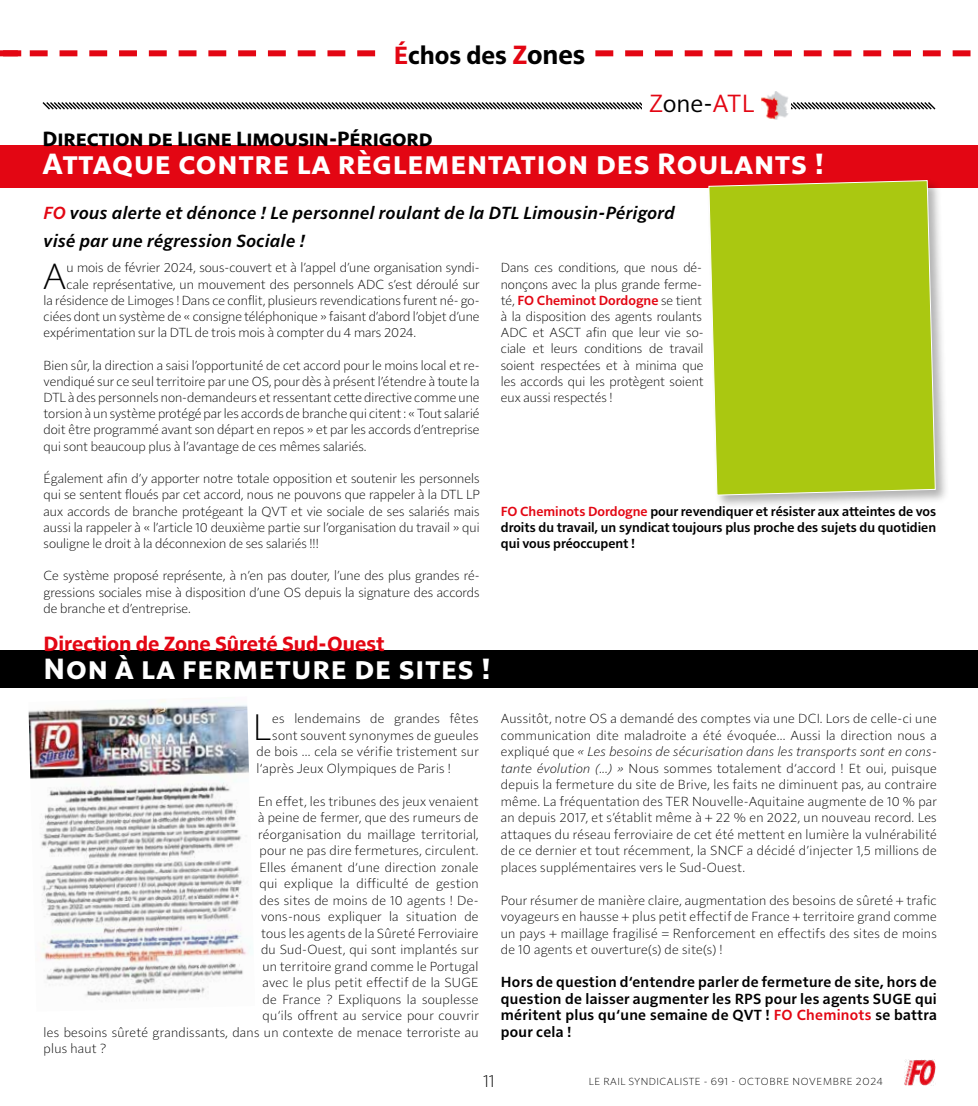
<style>
.page{position:relative;width:978px;height:1106px;background:#fff}
.page>*{position:absolute;margin:0;border:0;box-sizing:border-box;transform-origin:0 0}
.t1{font:300 37.8px "Solitaire MVB Pro";color:#000}
.t2{font:300 37.35px "Solitaire MVB Pro";color:#000}
.t3{font:700 30px "Solitaire MVB Pro";letter-spacing:.03em;color:#fff}
.t4{font:700 25.5px "Solitaire MVB Pro";color:#000}
.t5{font:25.5px "Solitaire MVB Pro";color:#e30613}
.t6{font:700 21px "Solitaire MVB Pro";letter-spacing:-.005em;color:#000}
.t7{font:700 21px "Solitaire MVB Pro";color:#e30613}
.t8{font:italic 600 18px/28.5px "Solitaire MVB Pro";letter-spacing:.02em;color:#000}
.t9{font:300 18px "Solitaire MVB Pro";color:#000}
.t10{font:600 15px/16.5px "Solitaire MVB Pro";letter-spacing:.02em;color:#000;text-align:justify}
.t11{font:300 13.5px/16.2px "Solitaire MVB Pro";letter-spacing:.015em;color:#000;text-align:justify}
.t12{font:600 13.5px/16.2px "Solitaire MVB Pro";color:#000;text-align:justify}
.t13{font:300 10.5px "Solitaire MVB Pro";letter-spacing:.05em;color:#000}
.s1{color:#e30613}
.s2{font-size:27px;color:#e30613}
.s3{font-size:27px}
.s4{color:#000}
.s5{font-weight:600;color:#e30613}
.s6{font-style:italic}
</style>
<div class="page">
<img style="left:904px;top:1059px;width:32px;height:26px">
<svg style="left:0;top:50px;width:971px;height:6px"></svg>
<div style="left:0;top:650px;width:978px;height:37px;background:#000"></div>
<div style="left:0;top:145px;width:978px;height:43px;background:#e30613"></div>
<svg style="left:42px;top:102px;width:894px;height:8px"></svg>
<div style="left:642px;top:92px;width:119px;height:27px;background:#fff"></div>
<img style="left:760px;top:91px;width:30px;height:29px">
<div style="left:706px;top:178px;width:243px;height:331px;background:#000;opacity:.3"></div>
<svg style="left:709px;top:180px;width:227px;height:315px;background:#adc71c"></svg>
<img style="left:28px;top:699px;width:223px;height:302px">
<h3 class="t4" style="left:394px;top:38px;width:193px"><span class="s1">É</span>chos des <span class="s2">Z</span><span class="s3">ones</span></h3>
<h3 class="t6" style="left:43px;top:125px;width:392px">Direction de Ligne Limousin-Périgord</h3>
<h3 class="t5" style="left:649px;top:85px;width:107px">Z<span class="s4">one-</span>ATL</h3>
<h3 class="t3" style="left:43px;top:143px;width:783px">Attaque contre la règlementation des Roulants !</h3>
<h3 class="t8" style="left:44px;top:197px;width:633px"><span class="s1">FO</span> vous alerte et dénonce ! Le personnel roulant de la DTL Limousin-Périgord visé par une régression Sociale !</h3>
<h2 class="t2" style="left:43px;top:249px;width:25px">A</h2>
<p class="t11" style="left:66px;top:259px;width:415px">u mois de février 2024, sous-couvert et à l’appel d’une organisation syndi-</p>
<p class="t11" style="left:66px;top:275px;width:415px">cale représentative, un mouvement des personnels ADC s’est déroulé sur</p>
<p class="t11" style="left:44px;top:291px;width:437px">la résidence de Limoges ! Dans ce conflit, plusieurs revendications furent né- go-</p>
<p class="t11" style="left:44px;top:307px;width:437px">ciées dont un système de « consigne téléphonique » faisant d’abord l’objet d’une</p>
<p class="t11" style="left:44px;top:323px;width:374px">expérimentation sur la DTL de trois mois à compter du 4 mars 2024.</p>
<p class="t11" style="left:44px;top:356px;width:438px">Bien sûr, la direction a saisi l’opportunité de cet accord pour le moins local et re&shy;vendiqué sur ce seul territoire par une OS, pour dès à présent l’étendre à toute la DTL à des personnels non-demandeurs et ressentant cette directive comme une torsion à un système protégé par les accords de branche qui citent : « Tout salarié doit être programmé avant son départ en repos » et par les accords d’entreprise qui sont beaucoup plus à l’avantage de ces mêmes salariés.</p>
<p class="t11" style="left:44px;top:469px;width:438px">Également afin d’y apporter notre totale opposition et soutenir les personnels qui se sentent floués par cet accord, nous ne pouvons que rappeler à la DTL LP aux accords de branche protégeant la QVT et vie sociale de ses salariés mais aussi la rappeler à « l’article 10 deuxième partie sur l’organisation du travail » qui souligne le droit à la déconnexion de ses salariés !!!</p>
<p class="t11" style="left:44px;top:566px;width:438px">Ce système proposé représente, à n’en pas douter, l’une des plus grandes ré&shy;gressions sociales mise à disposition d’une OS depuis la signature des accords de branche et d’entreprise.</p>
<h3 class="t7" style="left:44px;top:629px;width:342px">Direction de Zone Sûreté Sud-Ouest</h3>
<h3 class="t3" style="left:44px;top:647px;width:449px">Non à la fermeture de sites !</h3>
<p class="t11" style="left:501px;top:259px;width:204px">Dans ces conditions, que nous dé&shy;nonçons avec la plus grande ferme&shy;té, <span class="s5">FO Cheminot Dordogne</span> se tient à la disposition des agents roulants ADC et ASCT afin que leur vie so&shy;ciale et leurs conditions de travail soient respectées et à minima que les accords qui les protègent soient eux aussi respectés !</p>
<p class="t12" style="left:501px;top:502px;width:437px"><span class="s1">FO Cheminots Dordogne</span> pour revendiquer et résister aux atteintes de vos droits du travail, un syndicat toujours plus proche des sujets du quotidien qui vous préoccupent !</p>
<h1 class="t1" style="left:253px;top:700px;width:20px">L</h1>
<p class="t11" style="left:272px;top:709px;width:208px">es lendemains de grandes fêtes</p>
<p class="t11" style="left:272px;top:726px;width:208px">sont souvent synonymes de gueules</p>
<p class="t11" style="left:257px;top:742px;width:224px">de bois ... cela se vérifie tristement sur</p>
<p class="t11" style="left:257px;top:759px;width:196px">l‘après Jeux Olympiques de Paris !</p>
<p class="t11" style="left:258px;top:792px;width:222px">En effet, les tribunes des jeux venaient</p>
<p class="t11" style="left:258px;top:808px;width:222px">à peine de fermer, que des rumeurs de</p>
<p class="t11" style="left:258px;top:825px;width:222px">réorganisation du maillage territorial,</p>
<p class="t11" style="left:260px;top:841px;width:221px">pour ne pas dire fermetures, circulent.</p>
<p class="t11" style="left:260px;top:858px;width:220px">Elles émanent d‘une direction zonale</p>
<p class="t11" style="left:260px;top:874px;width:221px">qui explique la difficulté de gestion</p>
<p class="t11" style="left:260px;top:891px;width:220px">des sites de moins de 10 agents ! De-</p>
<p class="t11" style="left:261px;top:907px;width:219px">vons-nous expliquer la situation de</p>
<p class="t11" style="left:261px;top:924px;width:219px">tous les agents de la Sûreté Ferroviaire</p>
<p class="t11" style="left:261px;top:940px;width:219px">du Sud-Ouest, qui sont implantés sur</p>
<p class="t11" style="left:263px;top:957px;width:218px">un territoire grand comme le Portugal</p>
<p class="t11" style="left:263px;top:973px;width:217px">avec le plus petit effectif de la SUGE</p>
<p class="t11" style="left:263px;top:990px;width:217px">de France ? Expliquons la souplesse</p>
<p class="t11" style="left:263px;top:1006px;width:218px">qu‘ils offrent au service pour couvrir</p>
<p class="t11" style="left:44px;top:1023px;width:436px">les besoins sûreté grandissants, dans un contexte de menace terroriste au</p>
<p class="t11" style="left:44px;top:1039px;width:64px">plus haut ?</p>
<p class="t11" style="left:501px;top:709px;width:438px">Aussitôt, notre OS a demandé des comptes via une DCI. Lors de celle-ci une communication dite maladroite a été évoquée... Aussi la direction nous a expliqué que <span class="s6">« Les besoins de sécurisation dans les transports sont en cons&shy;tante évolution (...) »</span> Nous sommes totalement d‘accord ! Et oui, puisque depuis la fermeture du site de Brive, les faits ne diminuent pas, au contraire même. La fréquentation des TER Nouvelle-Aquitaine augmente de 10 % par an depuis 2017, et s’établit même à + 22 % en 2022, un nouveau record. Les attaques du réseau ferroviaire de cet été mettent en lumière la vulnérabilité de ce dernier et tout récemment, la SNCF a décidé d’injecter 1,5 millions de places supplémentaires vers le Sud-Ouest.</p>
<p class="t11" style="left:501px;top:891px;width:438px">Pour résumer de manière claire, augmentation des besoins de sûreté + trafic voyageurs en hausse + plus petit effectif de France + territoire grand comme un pays + maillage fragilisé = Renforcement en effectifs des sites de moins de 10 agents et ouverture(s) de site(s) !</p>
<p class="t10" style="left:501px;top:973px;width:438px">Hors de question d‘entendre parler de fermeture de site, hors de question de laisser augmenter les RPS pour les agents SUGE qui méritent plus qu‘une semaine de QVT ! <span class="s1">FO Cheminots</span> se battra pour cela !</p>
<h3 class="t9" style="left:483px;top:1067px;width:13px">11</h3>
<p class="t13" style="left:589px;top:1073px;width:295px">LE RAIL SYNDICALISTE - 691 - OCTOBRE NOVEMBRE 2024</p>
</div>
